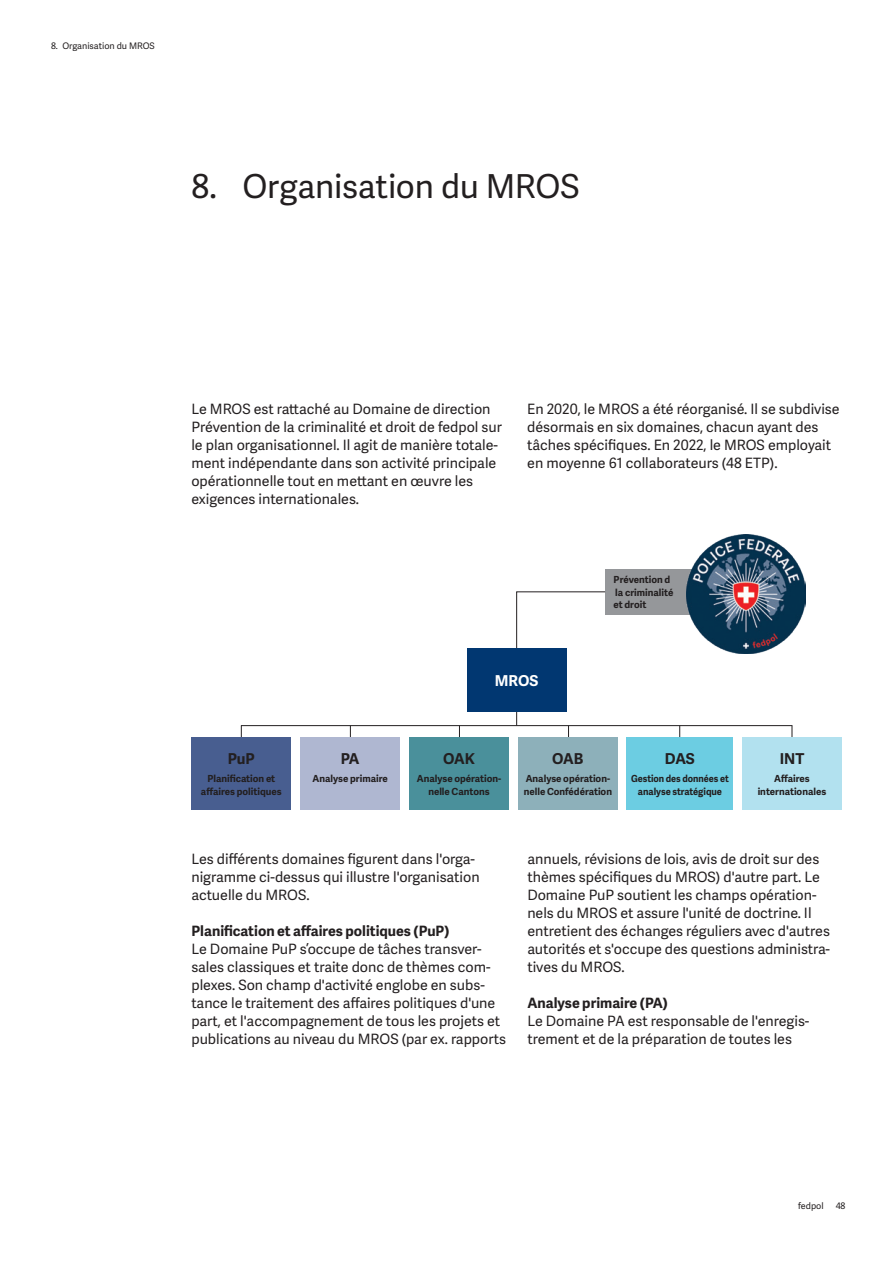
<style>
.page{position:relative;width:893px;height:1263px;background:#fff}
.page>*{position:absolute;margin:0;border:0;box-sizing:border-box;transform-origin:0 0}
.Titel_Nr__1{font:33px "Adelle Sans";letter-spacing:-.005em;color:#231f20}
.t1{font:700 15px "Adelle Sans";letter-spacing:-.005em;color:#231f20}
.t2{font:700 15px "Adelle Sans";color:#fff}
.Grundtext__p{font:14.25px/18px "Adelle Sans";color:#231f20}
.Untertitel_ohne_Nr___H4{font:700 14.25px "Adelle Sans";color:#231f20}
.t3{font:700 9.75px/12.8px "Adelle Sans";color:#231f20}
.t4{font:700 9.75px "Adelle Sans";color:#231f20;scale:.94 1}
.t5{font:700 9.75px "Adelle Sans";color:#231f20;scale:.96 1}
.t6{font:9px "Adelle Sans";color:#231f20}
</style>
<div class="page">
<div style="left:605px;top:569px;width:100px;height:46px;background:#95979a"></div>
<img style="left:687px;top:534px;width:119px;height:120px">
<hr style="left:241px;top:725px;width:551px;height:1px;background:#231f20">
<svg style="left:241px;top:726px;width:1px;height:12px"></svg>
<svg style="left:350px;top:726px;width:1px;height:12px"></svg>
<svg style="left:459px;top:726px;width:1px;height:12px"></svg>
<svg style="left:516px;top:591px;width:90px;height:147px"></svg>
<svg style="left:679px;top:726px;width:1px;height:12px"></svg>
<svg style="left:792px;top:726px;width:1px;height:12px"></svg>
<div style="left:300px;top:738px;width:100px;height:72px;background:#afb7d1"></div>
<div style="left:409px;top:738px;width:100px;height:72px;background:#4a909b"></div>
<div style="left:518px;top:738px;width:100px;height:72px;background:#8db0ba"></div>
<div style="left:627px;top:738px;width:106px;height:72px;background:#6ccde2"></div>
<div style="left:742px;top:738px;width:100px;height:72px;background:#b2e1ef"></div>
<div style="left:191px;top:738px;width:100px;height:72px;background:#485e90"></div>
<div style="left:467px;top:648px;width:100px;height:64px;background:#013771"></div>
<p class="t6" style="left:51px;top:39px;width:105px">8. Organisation du MROS</p>
<h2 class="Titel_Nr__1" style="left:191px;top:163px;width:390px">8. Organisation du MROS</h2>
<p class="Grundtext__p" style="left:191px;top:399px;width:312px">Le MROS est rattaché au Domaine de direction Prévention de la criminalité et droit de fedpol sur le plan organisationnel. Il agit de manière totale&shy;ment indépendante dans son activité principale opérationnelle tout en mettant en œuvre les exigences internationales.</p>
<p class="Grundtext__p" style="left:527px;top:399px;width:314px">En 2020, le MROS a été réorganisé. Il se subdivise désormais en six domaines, chacun ayant des tâches spécifiques. En 2022, le MROS employait en moyenne 61 collaborateurs (48 ETP).</p>
<h1 class="t1" style="left:228px;top:748px;width:29px">PuP</h1>
<h1 class="t3" style="left:201px;top:772px;width:82px;text-align:center">Planification et affaires politiques</h1>
<h1 class="t1" style="left:341px;top:748px;width:20px">PA</h1>
<h1 class="t3" style="left:313px;top:772px;width:77px">Analyse primaire</h1>
<h1 class="t2" style="left:495px;top:669px;width:45px">MROS</h1>
<h1 class="t3" style="left:614px;top:572px;width:61px">Prévention d la criminalité et droit</h1>
<h1 class="t1" style="left:443px;top:748px;width:33px">OAK</h1>
<h1 class="t3" style="left:417px;top:772px;width:86px;text-align:center">Analyse opération&shy;nelle Cantons</h1>
<h1 class="t1" style="left:552px;top:748px;width:33px">OAB</h1>
<h1 class="t3" style="left:524px;top:772px;width:90px">Analyse opération&shy;nelle Confédération</h1>
<h1 class="t1" style="left:665px;top:748px;width:31px">DAS</h1>
<h1 class="t4" style="left:631px;top:772px;width:105px">Gestion des données et</h1>
<h1 class="t5" style="left:638px;top:784px;width:89px">analyse stratégique</h1>
<h1 class="t1" style="left:780px;top:748px;width:26px">INT</h1>
<h1 class="t3" style="left:774px;top:772px;width:37px">Affaires</h1>
<h1 class="t3" style="left:758px;top:785px;width:70px">internationales</h1>
<p class="Grundtext__p" style="left:191px;top:849px;width:290px">Les différents domaines figurent dans l'orga&shy;nigramme ci-dessus qui illustre l'organisation actuelle du MROS.</p>
<h4 class="Untertitel_ohne_Nr___H4" style="left:191px;top:920px;width:260px">Planification et affaires politiques (PuP)</h4>
<p class="Grundtext__p" style="left:191px;top:939px;width:316px">Le Domaine PuP s’occupe de tâches transver&shy;sales classiques et traite donc de thèmes com&shy;plexes. Son champ d'activité englobe en subs&shy;tance le traitement des affaires politiques d'une part, et l'accompagnement de tous les projets et publications au niveau du MROS (par ex. rapports</p>
<p class="Grundtext__p" style="left:527px;top:849px;width:304px">annuels, révisions de lois, avis de droit sur des thèmes spécifiques du MROS) d'autre part. Le Domaine PuP soutient les champs opération&shy;nels du MROS et assure l'unité de doctrine. Il entretient des échanges réguliers avec d'autres autorités et s'occupe des questions administra&shy;tives du MROS.</p>
<h4 class="Untertitel_ohne_Nr___H4" style="left:527px;top:992px;width:142px">Analyse primaire (PA)</h4>
<p class="Grundtext__p" style="left:527px;top:1011px;width:284px">Le Domaine PA est responsable de l'enregis&shy;trement et de la préparation de toutes les</p>
<p class="t6" style="left:798px;top:1200px;width:27px">fedpol</p>
<p class="t6" style="left:836px;top:1200px;width:11px">48</p>
</div>
